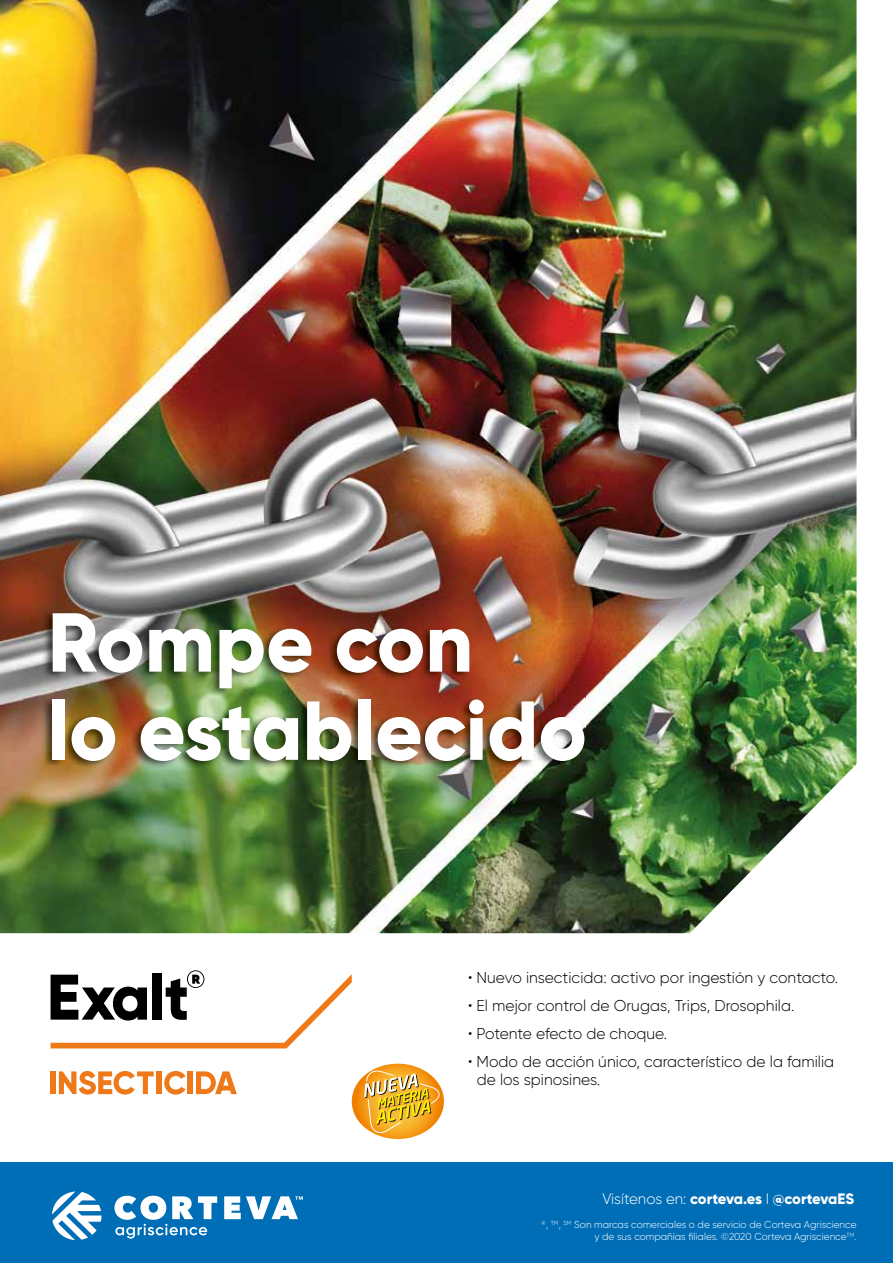
<style>
.page{position:relative;width:893px;height:1263px;background:#fff}
.page>*{position:absolute;margin:0;border:0;box-sizing:border-box;transform-origin:0 0}
.t1{font:800 83.4px/88.2px "Gilroy";color:#fff}
.t2{font:300 15.75px/18.9px "Gilroy";color:#000}
.t3{font:800 15.15px "Gilroy";letter-spacing:-.015em;color:#fff}
.t4{font:300 10.05px/12.1px "Gilroy";color:#fff;text-align:right}
.s1{font-weight:300}
</style>
<div class="page">
<div style="left:0;top:1163px;width:893px;height:100px;background:#006eb7"></div>
<svg style="left:52px;top:1191px;width:49px;height:49px"></svg>
<svg style="left:224px;top:1196px;width:79px;height:23px"></svg>
<svg style="left:114px;top:1196px;width:103px;height:42px"></svg>
<img style="left:0;top:0;width:856px;height:933px">
<img style="left:634px;top:727px;width:223px;height:207px">
<img style="left:41px;top:609px;width:544px;height:160px">
<div style="left:51px;top:1071px;width:5px;height:23px;background:#ef7918"></div>
<svg style="left:59px;top:1071px;width:95px;height:23px"></svg>
<div style="left:157px;top:1071px;width:5px;height:23px;background:#ef7918"></div>
<svg style="left:164px;top:1071px;width:21px;height:23px"></svg>
<div style="left:188px;top:1071px;width:5px;height:23px;background:#ef7918"></div>
<svg style="left:196px;top:1071px;width:41px;height:23px"></svg>
<svg style="left:51px;top:970px;width:301px;height:78px"></svg>
<svg style="left:352px;top:1064px;width:92px;height:75px"></svg>
<h1 class="t1" style="left:48px;top:598px;width:541px">Rompe con<br>lo establecido</h1>
<p class="t2" style="left:468px;top:968px;width:371px">• Nuevo insecticida: activo por ingestión y contacto.</p>
<p class="t2" style="left:468px;top:996px;width:328px">• El mejor control de Orugas, Trips, Drosophila.</p>
<p class="t2" style="left:468px;top:1023px;width:201px">• Potente efecto de choque.</p>
<p class="t2" style="left:477px;top:1051px;width:359px;text-indent:-9px">• Modo de acción único, característico de la familia de los spinosines.</p>
<p class="t3" style="left:602px;top:1189px;width:253px"><span class="s1">Visítenos en:</span> corteva.es <span class="s1">I</span> @cortevaES</p>
<p class="t4" style="left:541px;top:1218px;width:317px"><sup>®</sup>, <sup>TM</sup>, <sup>SM</sup> Son marcas comerciales o de servicio de Corteva Agriscience y de sus compañías filiales. ©2020 Corteva Agriscience<sup>TM</sup>.</p>
</div>
